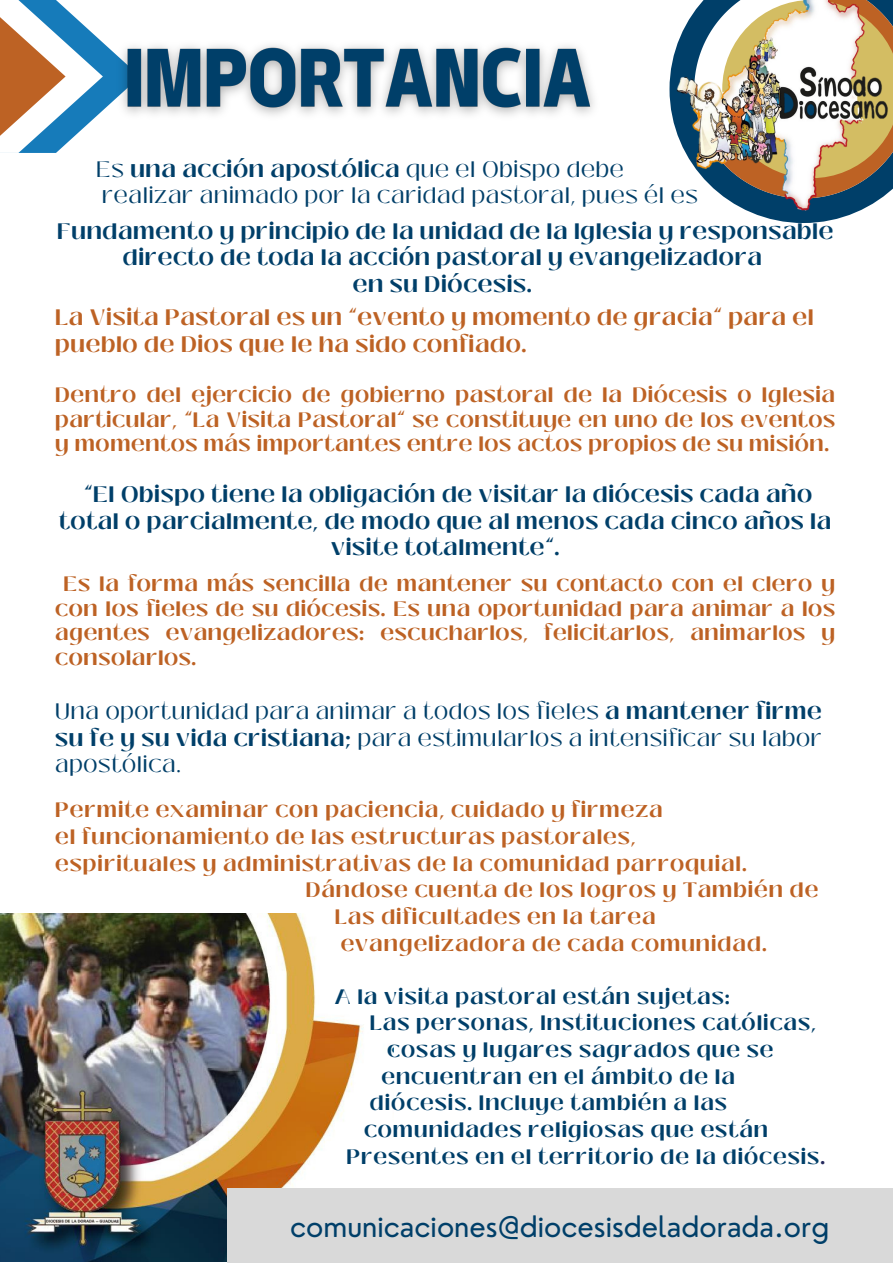
<style>
.page{position:relative;width:893px;height:1264px;background:#fff}
.page>*{position:absolute;margin:0;border:0;box-sizing:border-box;transform-origin:0 0}
.t1{font:28.95px "Nourd";color:#003f69}
.t2{font:700 22.35px/26.5px "Black Mango";letter-spacing:.03em;color:#003f69;text-align:center}
.t3{font:22.35px/26.5px "Black Mango";letter-spacing:.03em;color:#003f69}
.t4{font:700 22.35px/26.5px "Black Mango";letter-spacing:.03em;color:#bd6224}
.t5{font:700 20.85px/24.8px "Black Mango";letter-spacing:.05em;color:#bd6224;text-align:justify}
.t6{font:700 20.85px "Black Mango";letter-spacing:.05em;color:#003f69}
.s1{font-weight:700}
.s2{color:#24285c}
</style>
<div class="page">
<svg style="left:0;top:0;width:106px;height:153px"></svg>
<img style="left:0;top:913px;width:393px;height:348px">
<div style="left:227px;top:1188px;width:665px;height:74px;background:#d9d9d9"></div>
<img style="left:669px;top:0;width:223px;height:223px">
<img style="left:106px;top:45px;width:488px;height:71px">
<p class="t3" style="left:96px;top:156px;width:603px">Es <span class="s1">una acción apostólica</span> que el Obispo debe realizar animado por la caridad pastoral, pues él es</p>
<p class="t2" style="left:57px;top:218px;width:777px">Fundamento y principio de la unidad de la Iglesia y responsable directo de toda la acción pastoral y evangelizadora<br>en su Diócesis.</p>
<p class="t4" style="left:55px;top:304px;width:759px">La Visita Pastoral es un “evento y momento de gracia” para el pueblo de Dios que le ha sido confiado.</p>
<p class="t5" style="left:55px;top:382px;width:781px">Dentro del ejercicio de gobierno pastoral de la Diócesis o Iglesia particular, “La Visita Pastoral” se constituye en uno de los eventos y momentos más importantes entre los actos propios de su misión.</p>
<p class="t2" style="left:59px;top:481px;width:773px">“El Obispo tiene la obligación de visitar la diócesis cada año total o parcialmente, de modo que al menos cada cinco años la visite totalmente”.</p>
<p class="t5" style="left:55px;top:571px;width:781px;text-indent:8px">Es la forma más sencilla de mantener su contacto con el clero y con los fieles de su diócesis. Es una oportunidad para animar a los agentes evangelizadores: escucharlos, felicitarlos, animarlos y consolarlos.</p>
<p class="t3" style="left:55px;top:698px;width:768px;text-align:justify">Una oportunidad para animar a todos los fieles <span class="s1">a mantener firme su fe y su vida cristiana;</span> para estimularlos a intensificar su labor apostólica.</p>
<p class="t5" style="left:55px;top:798px;width:608px">Permite examinar con paciencia, cuidado y firmeza</p>
<p class="t5" style="left:55px;top:824px;width:582px">el funcionamiento de las estructuras pastorales,</p>
<p class="t5" style="left:55px;top:851px;width:693px">espirituales y administrativas de la comunidad parroquial.</p>
<p class="t5" style="left:306px;top:877px;width:514px">Dándose cuenta de los logros y También de</p>
<p class="t5" style="left:335px;top:904px;width:322px">Las dificultades en la tarea</p>
<p class="t5" style="left:340px;top:931px;width:427px">evangelizadora de cada comunidad.</p>
<p class="t6" style="left:335px;top:980px;width:396px">A la visita pastoral están sujetas:</p>
<p class="t6" style="left:370px;top:1007px;width:447px">Las personas, Instituciones católicas,</p>
<p class="t6" style="left:387px;top:1034px;width:387px">cosas y lugares sagrados que se</p>
<p class="t6" style="left:381px;top:1060px;width:355px">encuentran en el ámbito de la</p>
<p class="t6" style="left:370px;top:1087px;width:358px">diócesis. Incluye también a las</p>
<p class="t6" style="left:364px;top:1114px;width:405px">comunidades religiosas que están</p>
<p class="t6" style="left:346px;top:1140px;width:480px">Presentes en el territorio de la diócesis<span class="s2">.</span></p>
<h1 class="t1" style="left:290px;top:1208px;width:540px">comunicaciones@diocesisdeladorada.org</h1>
</div>
